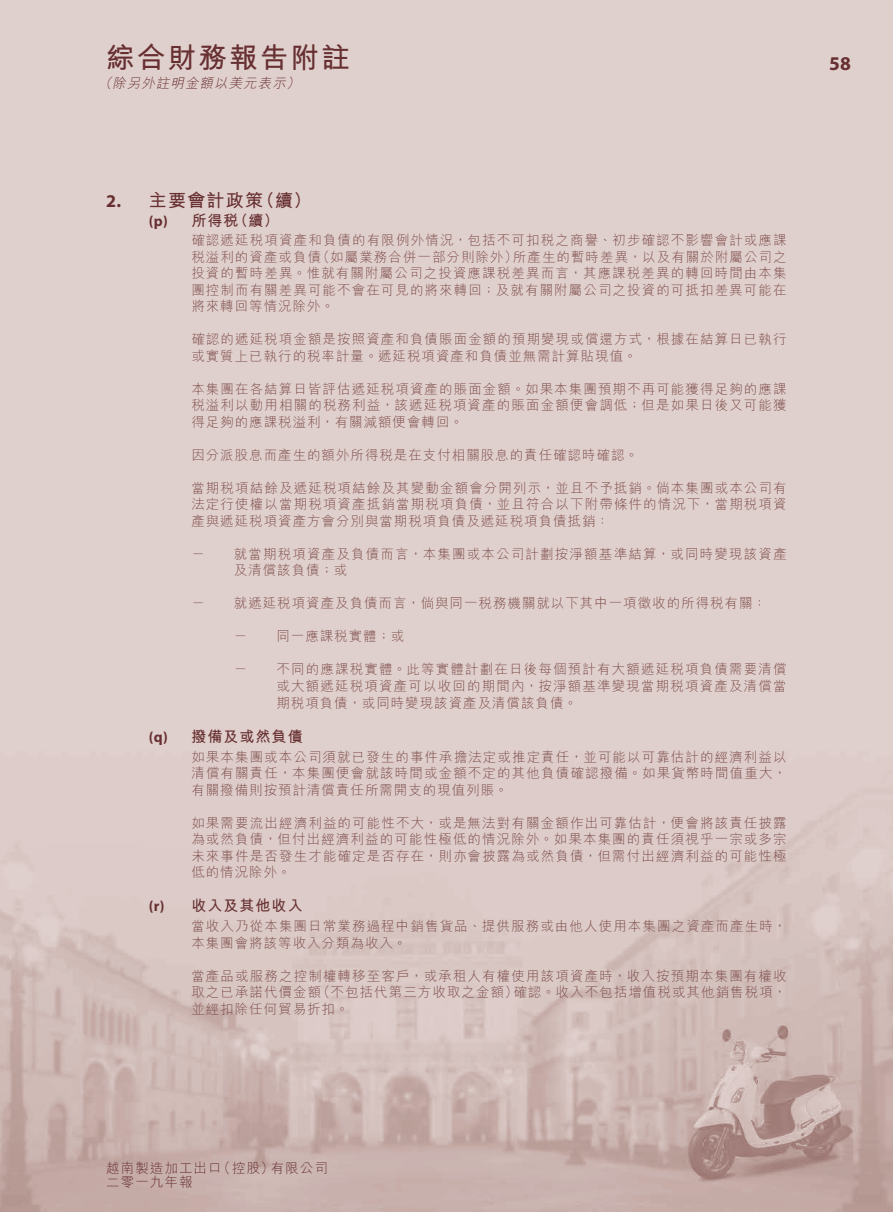
<style>
.page{position:relative;width:893px;height:1212px;background:#fff}
.page>*{position:absolute;margin:0;border:0;box-sizing:border-box;transform-origin:0 0}
.t1{font:700 28.5px "M Hei HK";letter-spacing:.08em;color:#672f31}
.t2{font:700 19.5px "Myriad Pro";color:#672f31}
._01_H1{font:700 18px "M Hei HK";letter-spacing:.07em;color:#672f31}
._01_H1-2{font:700 18px "Myriad Pro";color:#672f31}
._02_H2{font:700 15px "M Hei HK";letter-spacing:.07em;color:#672f31}
._02_H2-2{font:700 15px "Myriad Pro";color:#672f31}
._00_txt{font:300 13.5px/16.5px "M Hei HK";letter-spacing:.08em;color:#7d4d4b}
.t3{font:300 13.5px/14.4px "M Hei HK";letter-spacing:.08em;color:#672f31}
.t4{font:italic 300 13.5px "M Hei HK";color:#672f31}
</style>
<div class="page">
<h1 class="t1" style="left:106px;top:37px;width:245px">綜合財務報告附註</h1>
<p class="t4" style="left:286px;top:73px;width:19px">(</p>
<p class="t4" style="left:98px;top:73px;width:19px">（</p>
<p class="t4" style="left:112px;top:73px;width:179px">除另外註明金額以美元表示</p>
<p class="_01_H1-2" style="left:106px;top:190px;width:17px">2.</p>
<p class="_01_H1" style="left:149px;top:188px;width:116px">主要會計政策</p>
<p class="_01_H1" style="left:257px;top:188px;width:56px">（續(</p>
<p class="_02_H2-2" style="left:149px;top:211px;width:20px">p( )</p>
<p class="_02_H2-2" style="left:149px;top:727px;width:20px">q( )</p>
<p class="_02_H2-2" style="left:149px;top:896px;width:17px">r( )</p>
<p class="_02_H2" style="left:191px;top:209px;width:49px">所得稅</p>
<p class="_02_H2" style="left:233px;top:209px;width:47px">（續(</p>
<p class="_00_txt" style="left:191px;top:232px;width:597px;text-align:right">確認遞延稅項資產和負債的有限例外情況，包括不可扣稅之商譽、初步確認不影響會計或應課所產生的暫時差異，以及有關於附屬公司之</p>
<p class="_00_txt" style="left:317px;top:248px;width:203px">（如屬業務合併一部分則除外）</p>
<p class="_00_txt" style="left:191px;top:248px;width:597px">稅溢利的資產或負債<br>投資的暫時差異。惟就有關附屬公司之投資應課稅差異而言，其應課稅差異的轉回時間由本集團控制而有關差異可能不會在可見的將來轉回；及就有關附屬公司之投資的可抵扣差異可能在將來轉回等情況除外。</p>
<p class="_00_txt" style="left:191px;top:331px;width:597px">確認的遞延稅項金額是按照資產和負債賬面金額的預期變現或償還方式，根據在結算日已執行或實質上已執行的稅率計量。遞延稅項資產和負債並無需計算貼現值。</p>
<p class="_00_txt" style="left:191px;top:380px;width:597px;text-align:justify">本集團在各結算日皆評估遞延稅項資產的賬面金額。如果本集團預期不再可能獲得足夠的應課稅溢利以動用相關的稅務利益，該遞延稅項資產的賬面金額便會調低；但是如果日後又可能獲得足夠的應課稅溢利，有關減額便會轉回。</p>
<p class="_00_txt" style="left:191px;top:446px;width:448px">因分派股息而產生的額外所得稅是在支付相關股息的責任確認時確認。</p>
<p class="_00_txt" style="left:191px;top:479px;width:597px;text-align:justify">當期稅項結餘及遞延稅項結餘及其變動金額會分開列示，並且不予抵銷。倘本集團或本公司有法定行使權以當期稅項資產抵銷當期稅項負債，並且符合以下附帶條件的情況下，當期稅項資產與遞延稅項資產方會分別與當期稅項負債及遞延稅項負債抵銷：</p>
<p class="_00_txt" style="left:234px;top:545px;width:554px">就當期稅項資產及負債而言，本集團或本公司計劃按淨額基準結算，或同時變現該資產</p>
<p class="_00_txt" style="left:191px;top:545px;width:15px">－</p>
<p class="_00_txt" style="left:191px;top:595px;width:15px">－</p>
<p class="_00_txt" style="left:234px;top:562px;width:115px">及清償該負債；或</p>
<p class="_00_txt" style="left:234px;top:595px;width:534px">就遞延稅項資產及負債而言，倘與同一稅務機關就以下其中一項徵收的所得稅有關：</p>
<p class="_00_txt" style="left:234px;top:628px;width:15px">－</p>
<p class="_00_txt" style="left:234px;top:661px;width:15px">－</p>
<p class="_00_txt" style="left:276px;top:628px;width:129px">同一應課稅實體；或</p>
<p class="_00_txt" style="left:276px;top:661px;width:512px">不同的應課稅實體。此等實體計劃在日後每個預計有大額遞延稅項負債需要清償</p>
<p class="_00_txt" style="left:276px;top:677px;width:512px">或大額遞延稅項資產可以收回的期間內，按淨額基準變現當期稅項資產及清償當期稅項負債，或同時變現該資產及清償該負債。</p>
<p class="_02_H2" style="left:191px;top:725px;width:113px">撥備及或然負債</p>
<p class="_00_txt" style="left:191px;top:748px;width:597px;text-align:justify">如果本集團或本公司須就已發生的事件承擔法定或推定責任，並可能以可靠估計的經濟利益以清償有關責任，本集團便會就該時間或金額不定的其他負債確認撥備。如果貨幣時間值重大，有關撥備則按預計清償責任所需開支的現值列賬。</p>
<p class="_00_txt" style="left:191px;top:814px;width:597px;text-align:justify">如果需要流出經濟利益的可能性不大，或是無法對有關金額作出可靠估計，便會將該責任披露為或然負債，但付出經濟利益的可能性極低的情況除外。如果本集團的責任須視乎一宗或多宗未來事件是否發生才能確定是否存在，則亦會披露為或然負債，但需付出經濟利益的可能性極低的情況除外。</p>
<p class="_02_H2" style="left:191px;top:895px;width:113px">收入及其他收入</p>
<p class="_00_txt" style="left:191px;top:917px;width:597px">當收入乃從本集團日常業務過程中銷售貨品、提供服務或由他人使用本集團之資產而產生時，本集團會將該等收入分類為收入。</p>
<p class="_00_txt" style="left:191px;top:967px;width:597px;text-align:right">當產品或服務之控制權轉移至客戶，或承租人有權使用該項資產時，收入按預期本集團有權收確認。收入不包括增值稅或其他銷售稅項，</p>
<p class="_00_txt" style="left:317px;top:983px;width:203px">（不包括代第三方收取之金額）</p>
<p class="_00_txt" style="left:191px;top:983px;width:159px">取之已承諾代價金額<br>並經扣除任何貿易折扣。</p>
<h2 class="t2" style="left:829px;top:51px;width:23px">58</h2>
<p class="t3" style="left:217px;top:1160px;width:59px">（控股）</p>
<p class="t3" style="left:106px;top:1160px;width:117px">越南製造加工出口二零一九年報</p>
<p class="t3" style="left:271px;top:1160px;width:59px">有限公司</p>
</div>
